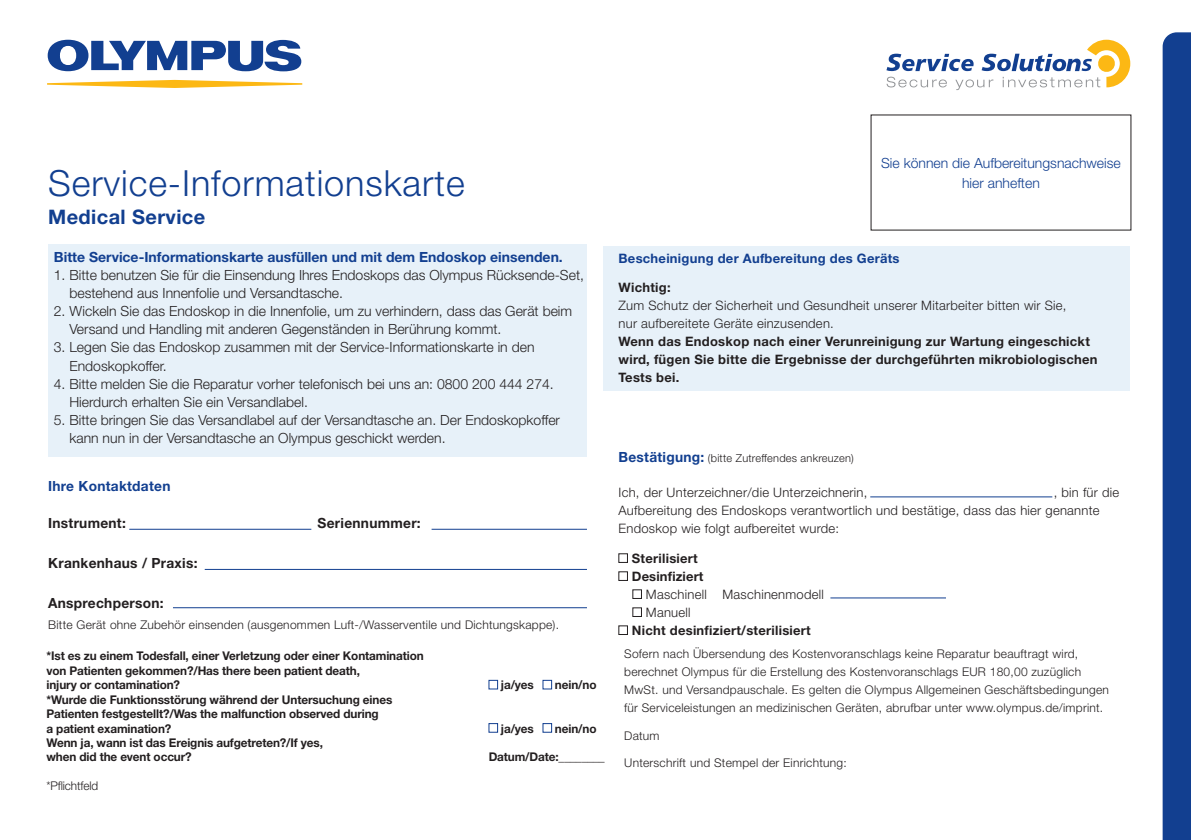
<style>
.page{position:relative;width:1191px;height:840px;background:#fff}
.page>*{position:absolute;margin:0;border:0;box-sizing:border-box;transform-origin:0 0}
.t1{font:300 36px "Helvetica Neue LT Pro";letter-spacing:.025em;color:#123f90}
.t2{font:700 20px "Helvetica Neue LT Pro";letter-spacing:.02em;color:#123f90}
.t3{font:300 14px/18px "Helvetica Neue LT Pro";color:#231f20}
.t4{font:700 14px "Helvetica Neue LT Pro";color:#123f90}
.t5{font:700 14px "Helvetica Neue LT Pro";letter-spacing:.02em;color:#231f20}
.t6{font:300 14px/20px "Helvetica Neue LT Pro";color:#123f90;text-align:center}
.t7{font:700 14px "Helvetica Neue LT Pro";letter-spacing:.02em;color:#123f90}
.t8{font:300 13px/18px "Helvetica Neue LT Pro";letter-spacing:.02em;color:#231f20}
.t9{font:700 13px/18px "Helvetica Neue LT Pro";letter-spacing:.02em;color:#231f20}
.t10{font:700 13px "Helvetica Neue LT Pro";letter-spacing:.02em;color:#123f90}
.t11{font:300 12px/18px "Helvetica Neue LT Pro";letter-spacing:.02em;color:#231f20}
.t12{font:700 12px/14.4px "Helvetica Neue LT Pro";letter-spacing:-.01em;color:#231f20}
.t13{font:300 12px "Helvetica Neue LT Pro";letter-spacing:-.01em;color:#231f20}
.t14{font:300 11px "Helvetica Neue LT Pro";letter-spacing:.02em;color:#231f20}
.s1{font-weight:700;font-size:14px;color:#123f90}
</style>
<div class="page">
<div style="left:48px;top:244px;width:539px;height:212px;background:#e7f1f9"></div>
<div style="left:603px;top:245px;width:527px;height:145px;background:#e7f1f9"></div>
<svg style="left:48px;top:40px;width:253px;height:31px"></svg>
<svg style="left:47px;top:80px;width:255px;height:8px"></svg>
<svg style="left:886px;top:40px;width:244px;height:50px"></svg>
<div style="left:1162px;top:32px;width:29px;height:807px;background:#123f90"></div>
<hr style="left:830px;top:597px;width:116px;height:1px;background:#123f90">
<hr style="left:129px;top:528px;width:182px;height:1px;background:#123f90">
<hr style="left:431px;top:528px;width:156px;height:1px;background:#123f90">
<hr style="left:205px;top:568px;width:382px;height:1px;background:#123f90">
<hr style="left:870px;top:496px;width:182px;height:1px;background:#123f90">
<div style="left:488px;top:679px;width:10px;height:10px;border:1px solid #123f90"></div>
<div style="left:542px;top:679px;width:10px;height:10px;border:1px solid #123f90"></div>
<div style="left:488px;top:722px;width:10px;height:10px;border:1px solid #123f90"></div>
<div style="left:542px;top:722px;width:10px;height:10px;border:1px solid #123f90"></div>
<hr style="left:173px;top:607px;width:414px;height:1px;background:#123f90">
<h1 class="t1" style="left:48px;top:161px;width:418px">Service-Informationskarte</h1>
<h2 class="t2" style="left:48px;top:204px;width:159px">Medical Service</h2>
<p class="t4" style="left:54px;top:248px;width:510px">Bitte Service-Informationskarte ausfüllen und mit dem Endoskop einsenden.</p>
<p class="t3" style="left:69px;top:266px;width:516px;text-indent:-16px">1. Bitte benutzen Sie für die Einsendung Ihres Endoskops das Olympus Rücksende-Set, bestehend aus Innenfolie und Versandtasche.</p>
<p class="t3" style="left:69px;top:302px;width:504px;text-indent:-16px">2. Wickeln Sie das Endoskop in die Innenfolie, um zu verhindern, dass das Gerät beim<br>Versand und Handling mit anderen Gegenständen in Berührung kommt.</p>
<p class="t3" style="left:69px;top:338px;width:466px;text-indent:-16px">3. Legen Sie das Endoskop zusammen mit der Service-Informationskarte in den<br>Endoskopkoffer.</p>
<p class="t3" style="left:69px;top:374px;width:486px;text-indent:-16px">4. Bitte melden Sie die Reparatur vorher telefonisch bei uns an: 0800 200 444 274.<br>Hierdurch erhalten Sie ein Versandlabel.</p>
<p class="t3" style="left:69px;top:410px;width:492px;text-indent:-16px">5. Bitte bringen Sie das Versandlabel auf der Versandtasche an. Der Endoskopkoffer kann nun in der Versandtasche an Olympus geschickt werden.</p>
<p class="t7" style="left:48px;top:476px;width:124px">Ihre Kontaktdaten</p>
<p class="t5" style="left:48px;top:513px;width:79px">Instrument:</p>
<p class="t5" style="left:317px;top:513px;width:105px">Seriennummer:</p>
<p class="t5" style="left:48px;top:553px;width:151px">Krankenhaus / Praxis:</p>
<p class="t5" style="left:48px;top:593px;width:117px">Ansprechperson:</p>
<p class="t11" style="left:48px;top:615px;width:512px">Bitte Gerät ohne Zubehör einsenden (ausgenommen Luft-/Wasserventile und Dichtungskappe).</p>
<p class="t12" style="left:46px;top:648px;width:379px">*Ist es zu einem Todesfall, einer Verletzung oder einer Kontamination von Patienten gekommen?/Has there been patient death,<br>injury or contamination?</p>
<p class="t12" style="left:46px;top:691px;width:347px">*Wurde die Funktionsstörung während der Untersuchung eines<br>Patienten festgestellt?/Was the malfunction observed during<br>a patient examination?</p>
<p class="t12" style="left:46px;top:734px;width:278px">Wenn ja, wann ist das Ereignis aufgetreten?/If yes, when did the event occur?</p>
<p class="t13" style="left:46px;top:778px;width:53px">*Pflichtfeld</p>
<p class="t12" style="left:501px;top:677px;width:34px">ja/yes</p>
<p class="t12" style="left:555px;top:677px;width:43px">nein/no</p>
<p class="t12" style="left:501px;top:720px;width:34px">ja/yes</p>
<p class="t12" style="left:555px;top:720px;width:43px">nein/no</p>
<p class="t12" style="left:488px;top:749px;width:118px">Datum/Date:________</p>
<p class="t6" style="left:881px;top:152px;width:241px">Sie können die Aufbereitungsnachweise hier anheften</p>
<p class="t10" style="left:618px;top:250px;width:282px">Bescheinigung der Aufbereitung des Geräts</p>
<p class="t9" style="left:618px;top:278px;width:54px">Wichtig:</p>
<p class="t8" style="left:618px;top:296px;width:449px">Zum Schutz der Sicherheit und Gesundheit unserer Mitarbeiter bitten wir Sie, nur aufbereitete Geräte einzusenden.</p>
<p class="t9" style="left:618px;top:332px;width:480px">Wenn das Endoskop nach einer Verunreinigung zur Wartung eingeschickt wird, fügen Sie bitte die Ergebnisse der durchgeführten mikrobiologischen<br>Tests bei.</p>
<p class="t14" style="left:618px;top:451px;width:237px"><span class="s1">Bestätigung:</span> (bitte Zutreffendes ankreuzen)</p>
<p class="t8" style="left:618px;top:483px;width:250px">Ich, der Unterzeichner/die Unterzeichnerin,</p>
<p class="t8" style="left:618px;top:483px;width:502px;text-indent:435px">, bin für die<br>Aufbereitung des Endoskops verantwortlich und bestätige, dass das hier genannte<br>Endoskop wie folgt aufbereitet wurde:</p>
<p class="t9" style="left:632px;top:548px;width:73px">Sterilisiert<br>Desinfiziert</p>
<p class="t8" style="left:646px;top:584px;width:179px">Maschinell Maschinenmodell<br>Manuell</p>
<p class="t9" style="left:632px;top:620px;width:180px">Nicht desinfiziert/sterilisiert</p>
<p class="t11" style="left:624px;top:644px;width:486px">Sofern nach Übersendung des Kostenvoranschlags keine Reparatur beauftragt wird, berechnet Olympus für die Erstellung des Kostenvoranschlags EUR 180,00 zuzüglich MwSt. und Versandpauschale. Es gelten die Olympus Allgemeinen Geschäftsbedingungen für Serviceleistungen an medizinischen Geräten, abrufbar unter www.olympus.de/imprint.</p>
<p class="t11" style="left:624px;top:726px;width:37px">Datum</p>
<p class="t11" style="left:624px;top:753px;width:224px">Unterschrift und Stempel der Einrichtung:</p>
</div>
